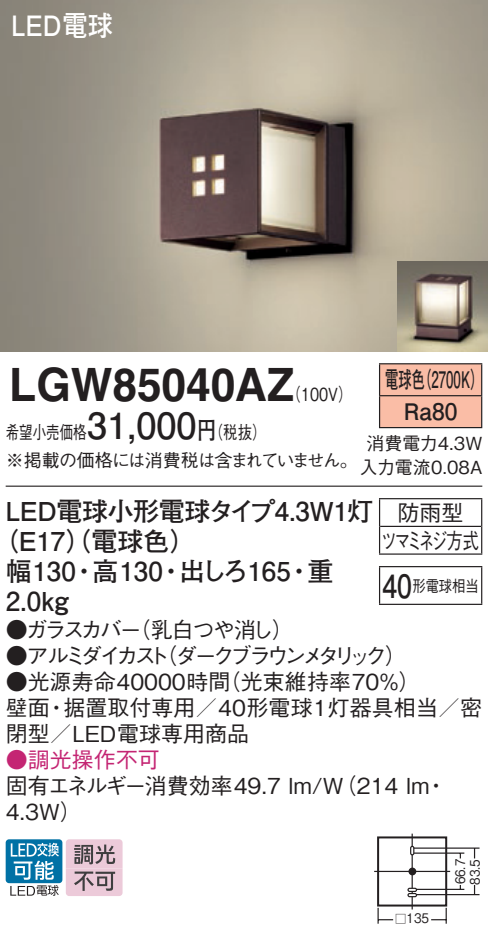
<style>
.page{position:relative;width:488px;height:940px;background:#fff}
.page>*{position:absolute;margin:0;border:0;box-sizing:border-box;transform-origin:0 0}
.t1{font:700 46px "Helvetica LT Std";color:#231f20;scale:.96 1}
.t2{font:700 36px "Futo Go B101 Pro";color:#231f20}
.t3{font:700 32px "Futo Go B101 Pro";color:#231f20;scale:.83 1}
.t4{font:700 28px "Futo Go B101 Pro";color:#fff;scale:.9 1}
.t5{font:700 26px/30px "Futo Go B101 Pro";letter-spacing:-.015em;color:#231f20}
.t6{font:700 22.8px/32px "Futo Go B101 Pro";color:#231f20;scale:.58 1}
.t7{font:500 22px/26px "Gothic BBB Pro";color:#231f20}
.t8{font:500 22px "Gothic BBB Pro";letter-spacing:-.21em;color:#231f20}
.t9{font:500 22px/27.6px "Gothic BBB Pro";letter-spacing:-.105em;color:#231f20;text-align:center}
.t10{font:500 22px "Gothic BBB Pro";letter-spacing:-.195em;color:#231f20}
.t11{font:500 22px "Gothic BBB Pro";color:#c42573}
.t12{font:500 18px/28px "Gothic BBB Pro";letter-spacing:-.04em;color:#231f20;scale:.75 1}
.t13{font:500 18px/24px "Gothic BBB Pro";color:#231f20;text-align:center}
.t14{font:500 18px "Gothic BBB Pro";color:#231f20;scale:.8 1}
.t15{font:500 16px "Gothic BBB Pro";color:#231f20;scale:.83 1}
.t16{font:500 13.2px "Gothic BBB Pro";color:#231f20;scale:.9 1}
.t17{font:500 11.2px "Gothic BBB Pro";color:#231f20}
.s1{font-family:"Futo Go B101 Pro";font-weight:700;font-size:24px}
</style>
<div class="page">
<img style="left:0;top:0;width:488px;height:351px">
<img style="left:397px;top:261px;width:91px;height:90px">
<div style="left:380px;top:364px;width:101px;height:62px;background:#fabda6"></div>
<hr style="left:379px;top:363px;width:103px;height:1px;background:#231f20">
<hr style="left:379px;top:364px;width:1px;height:31px;background:#231f20">
<hr style="left:481px;top:364px;width:1px;height:31px;background:#231f20">
<hr style="left:379px;top:395px;width:103px;height:1px;background:#231f20">
<hr style="left:379px;top:396px;width:1px;height:31px;background:#231f20">
<hr style="left:481px;top:396px;width:1px;height:31px;background:#231f20">
<hr style="left:379px;top:426px;width:103px;height:2px;background:#231f20">
<hr style="left:6px;top:485px;width:476px;height:1px;background:#231f20">
<svg style="left:379px;top:499px;width:1px;height:54px"></svg>
<hr style="left:379px;top:498px;width:103px;height:1px;background:#231f20">
<hr style="left:380px;top:525px;width:101px;height:2px;background:#231f20">
<svg style="left:481px;top:499px;width:1px;height:54px"></svg>
<hr style="left:379px;top:553px;width:103px;height:1px;background:#231f20">
<hr style="left:379px;top:567px;width:1px;height:36px;background:#231f20">
<hr style="left:379px;top:565px;width:103px;height:2px;background:#231f20">
<hr style="left:481px;top:567px;width:1px;height:36px;background:#231f20">
<hr style="left:379px;top:603px;width:103px;height:1px;background:#231f20">
<div style="left:407px;top:887px;width:10px;height:4px;border:1px solid #231f20;border-radius:2px"></div>
<div style="left:410px;top:845px;width:4px;height:10px;border:1px solid #231f20;border-radius:2px"></div>
<div style="left:407px;top:892px;width:10px;height:4px;border:1px solid #231f20;border-radius:2px"></div>
<hr style="left:374px;top:870px;width:76px;height:1px;background:#231f20">
<hr style="left:411px;top:854px;width:1px;height:33px;background:#231f20">
<div style="left:408px;top:867px;width:8px;height:7px;background:#231f20;border-radius:50%"></div>
<hr style="left:413px;top:847px;width:66px;height:1px;background:#231f20">
<hr style="left:414px;top:852px;width:50px;height:1px;background:#231f20">
<hr style="left:416px;top:893px;width:63px;height:1px;background:#231f20">
<hr style="left:416px;top:888px;width:48px;height:1px;background:#231f20">
<svg style="left:459px;top:852px;width:2px;height:6px"></svg>
<svg style="left:473px;top:884px;width:2px;height:10px"></svg>
<svg style="left:473px;top:848px;width:2px;height:10px"></svg>
<svg style="left:411px;top:890px;width:1px;height:19px"></svg>
<div style="left:377px;top:836px;width:70px;height:70px;border:2px solid #231f20"></div>
<svg style="left:377px;top:907px;width:16px;height:16px"></svg>
<svg style="left:431px;top:907px;width:15px;height:16px"></svg>
<div style="left:6px;top:838px;width:56px;height:44px;background:linear-gradient(to right,#0071a5,#0071a5);border-radius:3px"></div>
<svg style="left:10px;top:842px;width:49px;height:53px"></svg>
<svg style="left:66px;top:839px;width:56px;height:56px;background:#c8adb9"></svg>
<p class="t4" style="left:11px;top:3px;width:114px">LED電球</p>
<h1 class="t1" style="left:9px;top:357px;width:298px">LGW85040AZ</h1>
<p class="t14" style="left:197px;top:417px;width:88px">（<span class="s1">円</span>税抜(</p>
<p class="t6" style="left:418px;top:360px;width:115px">（2700 (K</p>
<p class="t6" style="left:403px;top:360px;width:94px;text-indent:-19px">電球色<br>Ra80</p>
<p class="t13" style="left:359px;top:428px;width:124px">消費電力4.3W入力電流0.08A</p>
<p class="t5" style="left:6px;top:492px;width:369px">LED電球小形電球タイプ4.3W 灯1</p>
<p class="t5" style="left:-8px;top:522px;width:206px">（E17（）電球色(</p>
<p class="t5" style="left:307px;top:552px;width:27px">重</p>
<p class="t14" style="left:286px;top:380px;width:84px">（100 (V</p>
<h2 class="t2" style="left:87px;top:396px;width:111px">31,000</h2>
<p class="t12" style="left:6px;top:416px;width:471px">希望小売価格<br>※掲載の価格には消費税は含まれていません。</p>
<p class="t9" style="left:381px;top:496px;width:99px">防雨型<br>ツマミネジ方式</p>
<p class="t5" style="left:6px;top:552px;width:72px">幅130<br>2.0kg</p>
<p class="t5" style="left:92px;top:552px;width:72px">高130</p>
<p class="t5" style="left:179px;top:552px;width:113px">出しろ165</p>
<p class="t5" style="left:71px;top:552px;width:27px">・</p>
<p class="t5" style="left:158px;top:552px;width:27px">・</p>
<p class="t5" style="left:286px;top:552px;width:27px">・</p>
<h3 class="t3" style="left:382px;top:559px;width:37px">40</h3>
<p class="t15" style="left:412px;top:572px;width:81px">形電球相当</p>
<p class="t7" style="left:129px;top:613px;width:166px">（乳白つや消し(</p>
<p class="t7" style="left:6px;top:613px;width:138px">●ガラスカバー</p>
<p class="t8" style="left:155px;top:637px;width:253px">（ダークブラウンメタリック(</p>
<p class="t10" style="left:6px;top:637px;width:165px">●アルミダイカスト</p>
<p class="t7" style="left:219px;top:665px;width:203px">（光束維持率70％(</p>
<p class="t7" style="left:63px;top:665px;width:420px;text-indent:-58px">●光源寿命40000時間<br>据置取付専用／40形電球1灯器具相当／密</p>
<p class="t7" style="left:6px;top:691px;width:245px">壁面<br>閉型／LED電球専用商品</p>
<p class="t11" style="left:6px;top:741px;width:155px">●調光操作不可</p>
<p class="t7" style="left:46px;top:691px;width:23px">・</p>
<p class="t7" style="left:6px;top:769px;width:425px">固有エネルギー消費効率49.7 lm （W/ 214 lm<br>4.3W(</p>
<p class="t7" style="left:425px;top:769px;width:23px">・</p>
<p class="t16" style="left:406px;top:907px;width:26px">135</p>
<p class="t17" style="left:395px;top:909px;width:13px">□</p>
<p class="t16" style="left:449px;top:884px;width:30px;rotate:-90deg">66.7</p>
<p class="t16" style="left:464px;top:884px;width:30px;rotate:-90deg">83.5</p>
</div>
